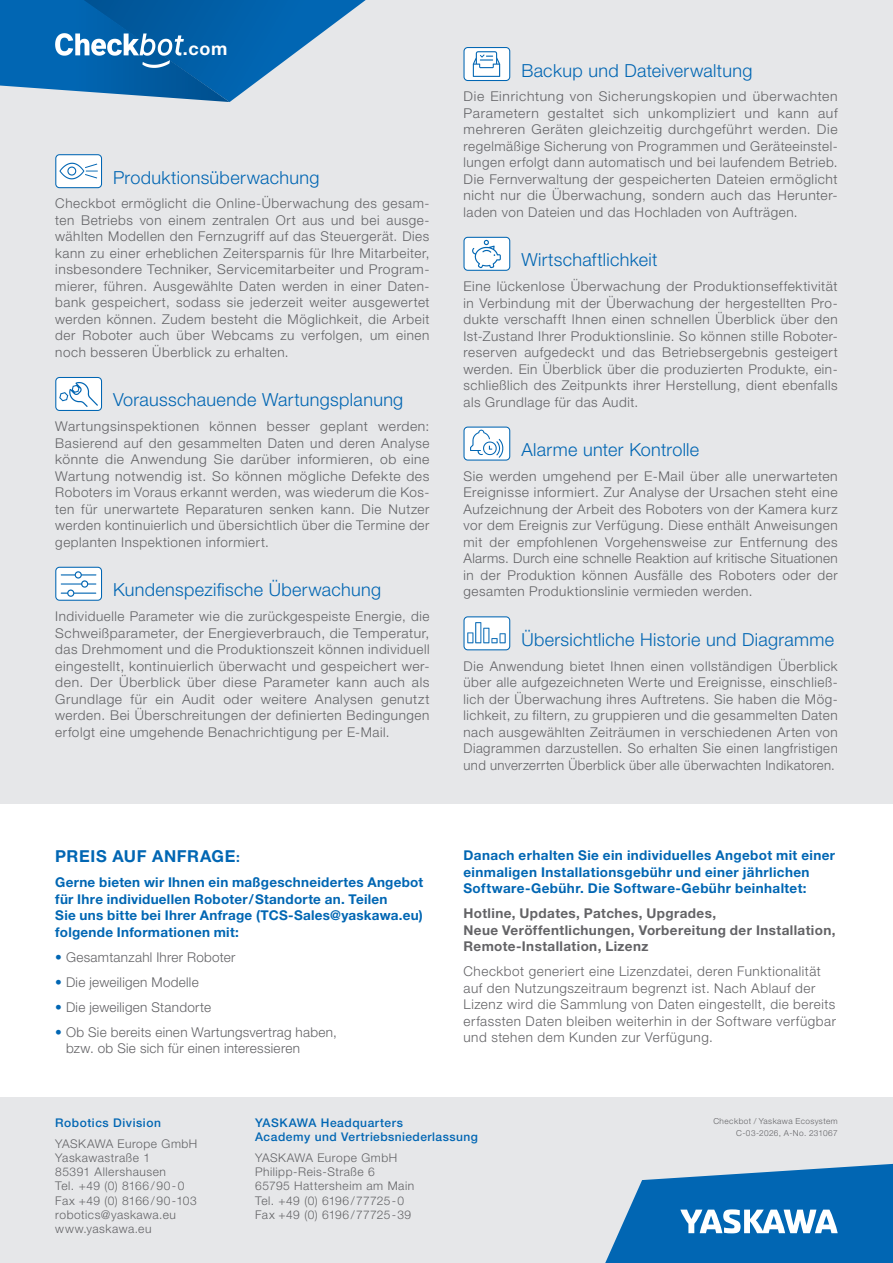
<style>
.page{position:relative;width:893px;height:1263px;background:#fff}
.page>*{position:absolute;margin:0;border:0;box-sizing:border-box;transform-origin:0 0}
.t1{font:300 18px "Helvetica Neue LT Pro";letter-spacing:.02em;color:#0166b3}
.t2{font:700 18px "Helvetica Neue LT Pro";color:#fff}
.t3{font:700 16.5px "Helvetica Neue LT Pro";letter-spacing:.04em;color:#0166b3}
.t4{font:300 13.5px/16.5px "Helvetica Neue LT Pro";letter-spacing:.04em;color:#636366;text-align:justify}
.t5{font:700 13.5px/16.5px "Helvetica Neue LT Pro";letter-spacing:.02em;color:#0166b3}
.t6{font:300 13.5px/16.5px "Helvetica Neue LT Pro";letter-spacing:.02em;color:#636366}
.t7{font:700 13.5px/16.5px "Helvetica Neue LT Pro";letter-spacing:.03em;color:#636366}
.t8{font:300 12px/14.2px "Helvetica Neue LT Pro";letter-spacing:.04em;color:#636366}
.t9{font:500 12px/14.2px "Helvetica Neue LT Pro";letter-spacing:.045em;color:#0166b3}
.t10{font:300 8.25px/12px "Helvetica Neue LT Pro";letter-spacing:.035em;color:#636366;text-align:right}
.s1{font-size:13.5px}
.s2{color:#0166b3}
</style>
<div class="page">
<div style="left:0;top:0;width:893px;height:804px;background:#e6e7e9"></div>
<div style="left:56px;top:155px;width:46px;height:33px;background:#fff;border-radius:4px"></div>
<img style="left:59px;top:162px;width:39px;height:18px">
<div style="left:55px;top:154px;width:47px;height:34px;border:1px solid #0166b3;border-radius:4px"></div>
<div style="left:56px;top:377px;width:46px;height:33px;background:#fff;border-radius:4px"></div>
<img style="left:59px;top:382px;width:39px;height:25px">
<div style="left:55px;top:377px;width:47px;height:34px;border:1px solid #0166b3;border-radius:4px"></div>
<div style="left:56px;top:567px;width:46px;height:33px;background:#fff;border-radius:4px"></div>
<img style="left:60px;top:571px;width:37px;height:26px">
<div style="left:55px;top:567px;width:47px;height:34px;border:1px solid #0166b3;border-radius:4px"></div>
<div style="left:464px;top:48px;width:46px;height:33px;background:#fff;border-radius:4px"></div>
<img style="left:472px;top:51px;width:29px;height:26px">
<div style="left:463px;top:47px;width:47px;height:34px;border:1px solid #0166b3;border-radius:4px"></div>
<div style="left:464px;top:237px;width:46px;height:33px;background:#fff;border-radius:4px"></div>
<img style="left:472px;top:239px;width:29px;height:30px">
<div style="left:463px;top:237px;width:47px;height:34px;border:1px solid #0166b3;border-radius:4px"></div>
<div style="left:464px;top:427px;width:46px;height:33px;background:#fff;border-radius:4px"></div>
<img style="left:470px;top:429px;width:34px;height:29px">
<div style="left:463px;top:427px;width:47px;height:34px;border:1px solid #0166b3;border-radius:4px"></div>
<div style="left:464px;top:617px;width:46px;height:33px;background:#fff;border-radius:4px"></div>
<img style="left:467px;top:622px;width:39px;height:22px">
<div style="left:463px;top:616px;width:47px;height:34px;border:1px solid #0166b3;border-radius:4px"></div>
<div style="left:0;top:1097px;width:893px;height:166px;background:#e6e7e9"></div>
<svg style="left:605px;top:1164px;width:288px;height:99px;background:#3584c0"></svg>
<svg style="left:0;top:0;width:366px;height:102px"></svg>
<img style="left:53px;top:31px;width:132px;height:39px">
<h1 class="t2" style="left:183px;top:38px;width:46px">.com</h1>
<h1 class="t1" style="left:113px;top:166px;width:208px">Produktionsüberwachung</h1>
<p class="t4" style="left:55px;top:195px;width:376px">Checkbot ermöglicht die Online-Überwachung des gesam&shy;ten Betriebs von einem zentralen Ort aus und bei ausge&shy;wählten Modellen den Fernzugriff auf das Steuergerät. Dies kann zu einer erheblichen Zeitersparnis für Ihre Mitarbeiter, insbesondere Techniker, Servicemitarbeiter und Program&shy;mierer, führen. Ausgewählte Daten werden in einer Daten&shy;bank gespeichert, sodass sie jederzeit weiter ausgewertet werden können. Zudem besteht die Möglichkeit, die Arbeit der Roboter auch über Webcams zu verfolgen, um einen noch besseren Überblick zu erhalten.</p>
<h1 class="t1" style="left:113px;top:389px;width:292px">Vorausschauende Wartungsplanung</h1>
<p class="t4" style="left:55px;top:418px;width:376px">Wartungsinspektionen können besser geplant werden:<br>Basierend auf den gesammelten Daten und deren Analyse könnte die Anwendung Sie darüber informieren, ob eine Wartung notwendig ist. So können mögliche Defekte des Roboters im Voraus erkannt werden, was wiederum die Kos&shy;ten für unerwartete Reparaturen senken kann. Die Nutzer werden kontinuierlich und übersichtlich über die Termine der geplanten Inspektionen informiert.</p>
<h1 class="t1" style="left:113px;top:579px;width:270px">Kundenspezifische Überwachung</h1>
<p class="t4" style="left:55px;top:608px;width:376px">Individuelle Parameter wie die zurückgespeiste Energie, die Schweißparameter, der Energieverbrauch, die Temperatur, das Drehmoment und die Produktionszeit können individuell eingestellt, kontinuierlich überwacht und gespeichert wer&shy;den. Der Überblick über diese Parameter kann auch als Grundlage für ein Audit oder weitere Analysen genutzt werden. Bei Überschreitungen der definierten Bedingungen erfolgt eine umgehende Benachrichtigung per E-Mail.</p>
<p class="t3" style="left:55px;top:846px;width:186px">PREIS AUF ANFRAGE<span class="s1">:</span></p>
<p class="t5" style="left:55px;top:874px;width:370px">Gerne bieten wir Ihnen ein maßgeschneidertes Angebot für Ihre individuellen Roboter/Standorte an. Teilen<br>Sie uns bitte bei Ihrer Anfrage (TCS-Sales@yaskawa.eu) folgende Informationen mit:</p>
<p class="t6" style="left:55px;top:948px;width:182px"><span class="s2">•</span> Gesamtanzahl Ihrer Roboter</p>
<p class="t6" style="left:55px;top:973px;width:145px"><span class="s2">•</span> Die jeweiligen Modelle</p>
<p class="t6" style="left:55px;top:998px;width:157px"><span class="s2">•</span> Die jeweiligen Standorte</p>
<p class="t6" style="left:66px;top:1023px;width:272px;text-indent:-11px"><span class="s2">•</span> Ob Sie bereits einen Wartungsvertrag haben, bzw. ob Sie sich für einen interessieren</p>
<h1 class="t1" style="left:521px;top:59px;width:232px">Backup und Dateiverwaltung</h1>
<p class="t4" style="left:463px;top:88px;width:376px">Die Einrichtung von Sicherungskopien und überwachten Parametern gestaltet sich unkompliziert und kann auf mehreren Geräten gleichzeitig durchgeführt werden. Die regelmäßige Sicherung von Programmen und Geräteeinstel&shy;lungen erfolgt dann automatisch und bei laufendem Betrieb.<br>Die Fernverwaltung der gespeicherten Dateien ermöglicht nicht nur die Überwachung, sondern auch das Herunter&shy;laden von Dateien und das Hochladen von Aufträgen.</p>
<h1 class="t1" style="left:521px;top:249px;width:138px">Wirtschaftlichkeit</h1>
<p class="t4" style="left:463px;top:278px;width:376px">Eine lückenlose Überwachung der Produktionseffektivität in Verbindung mit der Überwachung der hergestellten Pro&shy;dukte verschafft Ihnen einen schnellen Überblick über den Ist-Zustand Ihrer Produktionslinie. So können stille Roboter&shy;reserven aufgedeckt und das Betriebsergebnis gesteigert werden. Ein Überblick über die produzierten Produkte, ein&shy;schließlich des Zeitpunkts ihrer Herstellung, dient ebenfalls als Grundlage für das Audit.</p>
<h1 class="t1" style="left:521px;top:439px;width:179px">Alarme unter Kontrolle</h1>
<p class="t4" style="left:463px;top:467px;width:376px">Sie werden umgehend per E-Mail über alle unerwarteten Ereignisse informiert. Zur Analyse der Ursachen steht eine Aufzeichnung der Arbeit des Roboters von der Kamera kurz vor dem Ereignis zur Verfügung. Diese enthält Anweisungen mit der empfohlenen Vorgehensweise zur Entfernung des Alarms. Durch eine schnelle Reaktion auf kritische Situationen in der Produktion können Ausfälle des Roboters oder der gesamten Produktionslinie vermieden werden.</p>
<h1 class="t1" style="left:521px;top:628px;width:314px">Übersichtliche Historie und Diagramme</h1>
<p class="t4" style="left:463px;top:657px;width:376px">Die Anwendung bietet Ihnen einen vollständigen Überblick über alle aufgezeichneten Werte und Ereignisse, einschließ&shy;lich der Überwachung ihres Auftretens. Sie haben die Mög&shy;lichkeit, zu filtern, zu gruppieren und die gesammelten Daten nach ausgewählten Zeiträumen in verschiedenen Arten von Diagrammen darzustellen. So erhalten Sie einen langfristigen und unverzerrten Überblick über alle überwachten Indikatoren.</p>
<p class="t5" style="left:463px;top:847px;width:373px">Danach erhalten Sie ein individuelles Angebot mit einer einmaligen Installationsgebühr und einer jährlichen<br>Software-Gebühr. Die Software-Gebühr beinhaltet:</p>
<p class="t7" style="left:463px;top:905px;width:374px">Hotline, Updates, Patches, Upgrades,<br>Neue Veröffentlichungen, Vorbereitung der Installation,<br>Remote-Installation, Lizenz</p>
<p class="t4" style="left:463px;top:963px;width:374px;text-align:left">Checkbot generiert eine Lizenzdatei, deren Funktionalität auf den Nutzungszeitraum begrenzt ist. Nach Ablauf der Lizenz wird die Sammlung von Daten eingestellt, die bereits erfassten Daten bleiben weiterhin in der Software verfügbar und stehen dem Kunden zur Verfügung.</p>
<p class="t9" style="left:55px;top:1115px;width:107px">Robotics Division</p>
<p class="t8" style="left:55px;top:1136px;width:144px">YASKAWA Europe GmbH<br>Yaskawastraße 1<br>85391 Allershausen<br>Tel. +49 (0) 8166/90-0<br>Fax +49 (0) 8166/90-103 robotics@yaskawa.eu www.yaskawa.eu</p>
<p class="t9" style="left:255px;top:1115px;width:224px">YASKAWA Headquarters<br>Academy und Vertriebsniederlassung</p>
<p class="t8" style="left:255px;top:1150px;width:161px">YASKAWA Europe GmbH<br>Philipp-Reis-Straße 6<br>65795 Hattersheim am Main<br>Tel. +49 (0) 6196/77725-0<br>Fax +49 (0) 6196/77725-39</p>
<p class="t10" style="left:587px;top:1115px;width:252px">Alle Zeichnungsmaße in mm. Technische Änderungen vorbehal n.</p>
<p class="t10" style="left:713px;top:1115px;width:126px">Checkbot / Yaskawa Ecosystem<br>C-03-2026, A-No. 231067</p>
</div>
